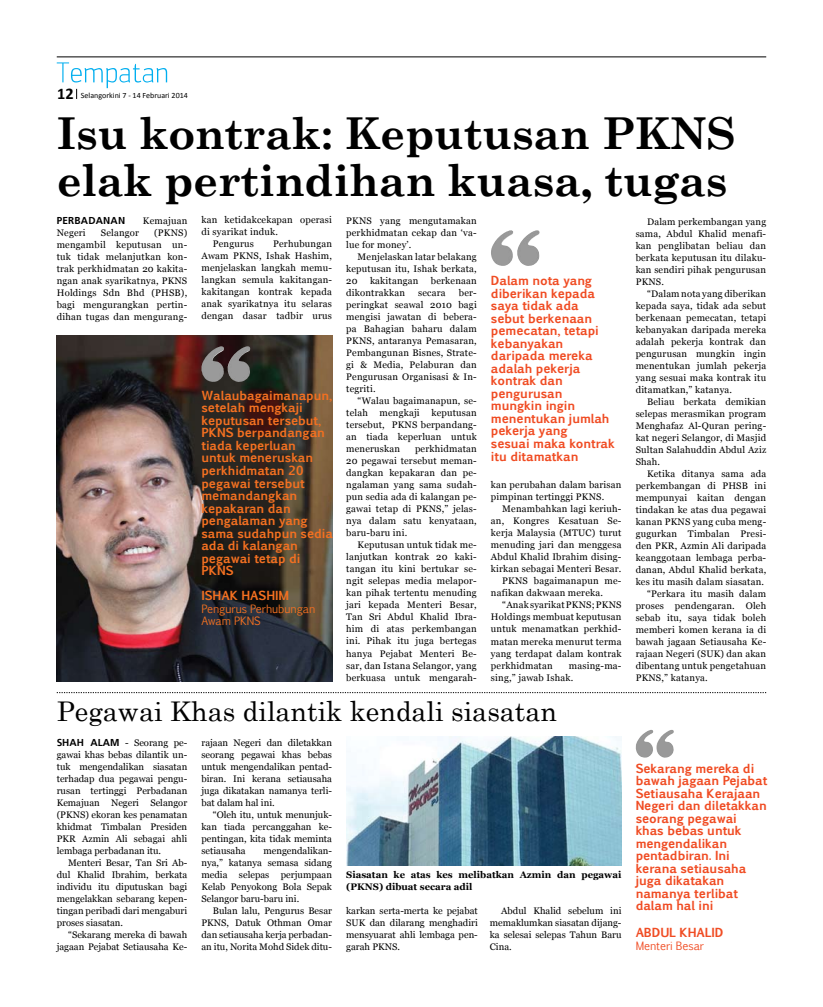
<style>
.page{position:relative;width:823px;height:1007px;background:#fff}
.page>*{position:absolute;margin:0;border:0;box-sizing:border-box;transform-origin:0 0}
.t1{font:700 44px/47px "Century Schoolbook";letter-spacing:-.01em;color:#000}
.t2{font:27.1px "Century Schoolbook";color:#000}
.t3{font:700 12px/12.5px "Pigiarniq";letter-spacing:-.01em;color:#f04c23}
.t4{font:700 12px/12.5px "Pigiarniq";letter-spacing:-.01em;color:#f37021}
.t5{font:11px/12.5px "Pigiarniq";letter-spacing:-.01em;color:#f37021}
.t6{font:11px "Pigiarniq";letter-spacing:-.01em;color:#f04c23}
.t7{font:700 10px "Frutiger Linotype";color:#000}
.t8{font:9.5px/12px "Georgia";letter-spacing:.02em;color:#000;text-align:justify}
.t9{font:700 9.5px/12px "Georgia";color:#000}
.t10{font:9.5px/12px "Georgia";color:#000;text-align:right}
.t11{font:8px "Calibri";color:#000}
.s1{font-weight:700;font-size:16.3px}
.s2{font-family:"Frutiger Linotype";font-weight:700;font-size:10px}
</style>
<div class="page">
<img style="left:57px;top:335px;width:275px;height:346px">
<hr style="left:57px;top:57px;width:708px;height:1px;background:#000">
<svg style="left:57px;top:62px;width:110px;height:37px"></svg>
<img style="left:635px;top:729px;width:39px;height:29px">
<img style="left:200px;top:346px;width:51px;height:36px">
<img style="left:491px;top:230px;width:49px;height:36px">
<img style="left:346px;top:736px;width:275px;height:129px">
<svg style="left:57px;top:692px;width:707px;height:1px"></svg>
<p class="t11" style="left:57px;top:91px;width:132px"><span class="s1">12</span> Selangorkini 7 - 14 Februari 2014</p>
<h1 class="t1" style="left:57px;top:107px;width:680px">Isu kontrak: Keputusan PKNS elak pertindihan kuasa, tugas</h1>
<p class="t7" style="left:57px;top:214px;width:14px">PERBADANAN</p>
<p class="t8" style="left:143px;top:215px;width:46px">Kemajuan</p>
<p class="t8" style="left:57px;top:227px;width:30px">Negeri</p>
<p class="t8" style="left:101px;top:227px;width:40px">Selangor</p>
<p class="t8" style="left:57px;top:227px;width:132px;text-indent:97px">(PKNS) mengambil keputusan un&shy;tuk tidak melanjutkan kon&shy;trak perkhidmatan 20 kakita&shy;ngan anak syarikatnya, PKNS Holdings Sdn Bhd (PHSB), bagi mengurangkan pertin&shy;dihan tugas dan mengurang-</p>
<p class="t8" style="left:201px;top:213px;width:132px">kan ketidakcekapan operasi</p>
<p class="t8" style="left:201px;top:225px;width:78px">di syarikat induk.</p>
<p class="t8" style="left:213px;top:237px;width:43px">Pengurus</p>
<p class="t8" style="left:201px;top:237px;width:132px;text-indent:72px">Perhubungan Awam PKNS, Ishak Hashim, menjelaskan langkah memu&shy;langkan semula kakitangan&shy;kakitangan kontrak kepada anak syarikatnya itu selaras dengan dasar tadbir urus</p>
<p class="t4" style="left:201px;top:389px;width:133px">Walaubagaimanapun, setelah mengkaji keputusan tersebut,<br>PKNS berpandangan tiada keperluan untuk meneruskan perkhidmatan 20 pegawai tersebut memandangkan kepakaran dan pengalaman yang sama sudahpun sedia ada di kalangan pegawai tetap di<br>PKNS</p>
<p class="t4" style="left:201px;top:589px;width:13px">Ishak</p>
<p class="t4" style="left:241px;top:589px;width:18px">Hashim</p>
<p class="t5" style="left:201px;top:602px;width:115px">Pengurus Perhubungan<br>Awam PKNS</p>
<p class="t8" style="left:346px;top:215px;width:132px">PKNS yang mengutamakan perkhidmatan cekap dan ‘va&shy;lue for money’.</p>
<p class="t8" style="left:346px;top:251px;width:132px;text-indent:11px">Menjelaskan latar belakang keputusan itu, Ishak berkata, 20</p>
<p class="t8" style="left:370px;top:275px;width:50px">kakitangan</p>
<p class="t8" style="left:430px;top:275px;width:47px">berkenaan</p>
<p class="t8" style="left:346px;top:287px;width:60px">dikontrakkan</p>
<p class="t8" style="left:418px;top:287px;width:29px">secara</p>
<p class="t8" style="left:346px;top:287px;width:132px;text-indent:112px">ber&shy;peringkat seawal 2010 bagi mengisi jawatan di bebera&shy;pa Bahagian baharu dalam PKNS, antaranya Pemasaran, Pembangunan Bisnes, Strate&shy;gi &amp; Media, Pelaburan dan Pengurusan Organisasi &amp; In&shy;tegriti.</p>
<p class="t8" style="left:346px;top:395px;width:132px;text-indent:11px">“Walau bagaimanapun, se&shy;telah mengkaji keputusan tersebut, PKNS berpandang&shy;an tiada keperluan untuk meneruskan</p>
<p class="t8" style="left:346px;top:443px;width:132px;text-indent:69px">perkhidmatan 20 pegawai tersebut meman&shy;dangkan kepakaran dan pe&shy;ngalaman yang sama sudah&shy;pun sedia ada di kalangan pe&shy;gawai tetap di PKNS,” jelas&shy;nya dalam satu kenyataan, baru-baru ini.</p>
<p class="t8" style="left:346px;top:539px;width:132px;text-indent:11px">Keputusan untuk tidak me&shy;lanjutkan kontrak 20 kaki&shy;tangan itu kini bertukar se&shy;ngit selepas media melapor&shy;kan pihak tertentu menuding jari kepada Menteri Besar, Tan Sri Abdul Khalid Ibra&shy;him di atas perkembangan ini. Pihak itu juga bertegas hanya Pejabat Menteri Be&shy;sar, dan Istana Selangor, yang berkuasa untuk mengarah-</p>
<p class="t3" style="left:490px;top:274px;width:125px">Dalam nota yang diberikan kepada saya tidak ada sebut berkenaan pemecatan, tetapi kebanyakan daripada mereka adalah pekerja kontrak dan pengurusan mungkin ingin menentukan jumlah pekerja yang<br>sesuai maka kontrak itu ditamatkan</p>
<p class="t8" style="left:490px;top:479px;width:132px">kan perubahan dalam barisan pimpinan tertinggi PKNS.</p>
<p class="t8" style="left:502px;top:503px;width:121px">Menambahkan lagi keriuh-</p>
<p class="t8" style="left:490px;top:515px;width:132px">an, Kongres Kesatuan Se-</p>
<p class="t8" style="left:490px;top:527px;width:132px">kerja Malaysia (MTUC) turut</p>
<p class="t8" style="left:490px;top:539px;width:132px">menuding jari dan menggesa</p>
<p class="t8" style="left:490px;top:551px;width:132px">Abdul Khalid Ibrahim dising-</p>
<p class="t8" style="left:490px;top:563px;width:132px">kirkan sebagai Menteri Besar.</p>
<p class="t8" style="left:502px;top:575px;width:121px">PKNS bagaimanapun me-</p>
<p class="t8" style="left:490px;top:587px;width:113px">nafikan dakwaan mereka.</p>
<p class="t8" style="left:502px;top:599px;width:121px">“Anak syarikat PKNS; PKNS</p>
<p class="t8" style="left:490px;top:611px;width:132px">Holdings membuat keputusan</p>
<p class="t8" style="left:490px;top:623px;width:132px">untuk menamatkan perkhid-</p>
<p class="t8" style="left:490px;top:635px;width:132px">matan mereka menurut terma</p>
<p class="t8" style="left:490px;top:647px;width:132px">yang terdapat dalam kontrak</p>
<p class="t8" style="left:490px;top:659px;width:63px">perkhidmatan</p>
<p class="t8" style="left:490px;top:659px;width:132px;text-indent:78px">masing-ma&shy;sing,” jawab Ishak.</p>
<h2 class="t2" style="left:57px;top:688px;width:501px">Pegawai Khas dilantik kendali siasatan</h2>
<p class="t8" style="left:201px;top:736px;width:132px">rajaan Negeri dan diletakkan seorang pegawai khas bebas untuk mengendalikan pentad&shy;biran. Ini kerana setiausaha juga dikatakan namanya terli&shy;bat dalam hal ini.</p>
<p class="t8" style="left:201px;top:808px;width:132px;text-indent:11px">“Oleh itu, untuk menunjuk&shy;kan tiada percanggahan ke&shy;pentingan, kita tidak meminta setiausaha</p>
<p class="t8" style="left:57px;top:736px;width:132px"><span class="s2">SHAH ALAM</span> - Seorang pe&shy;gawai khas bebas dilantik un&shy;tuk mengendalikan siasatan terhadap dua pegawai pengu&shy;rusan tertinggi Perbadanan Kemajuan Negeri Selangor (PKNS) ekoran kes penamatan khidmat Timbalan Presiden PKR Azmin Ali sebagai ahli lembaga perbadanan itu.</p>
<p class="t8" style="left:57px;top:856px;width:132px;text-indent:11px">Menteri Besar, Tan Sri Ab&shy;dul Khalid Ibrahim, berkata individu itu diputuskan bagi mengelakkan sebarang kepen&shy;tingan peribadi dari mengaburi proses siasatan.</p>
<p class="t10" style="left:57px;top:928px;width:132px">“Sekarang mereka di bawah jagaan Pejabat Setiausaha Ke-</p>
<p class="t8" style="left:201px;top:844px;width:132px;text-indent:62px">mengendalikan&shy;nya,” katanya semasa sidang media selepas perjumpaan Kelab Penyokong Bola Sepak Selangor baru-baru ini.</p>
<p class="t8" style="left:201px;top:904px;width:132px;text-indent:11px">Bulan lalu, Pengurus Besar PKNS, Datuk Othman Omar dan setiausaha kerja perbadan&shy;an itu, Norita Mohd Sidek ditu-</p>
<p class="t9" style="left:346px;top:868px;width:276px">Siasatan ke atas kes melibatkan Azmin dan pegawai (PKNS) dibuat secara adil</p>
<p class="t8" style="left:346px;top:904px;width:133px">karkan serta-merta ke pejabat SUK dan dilarang menghadiri mensyuarat ahli lembaga pen&shy;garah PKNS.</p>
<p class="t8" style="left:489px;top:904px;width:133px;text-indent:11px">Abdul Khalid sebelum ini memaklumkan siasatan dijang&shy;ka selesai selepas Tahun Baru Cina.</p>
<p class="t8" style="left:635px;top:215px;width:132px;text-indent:11px">Dalam perkembangan yang sama, Abdul Khalid menafi&shy;kan penglibatan beliau dan berkata keputusan itu dilaku&shy;kan sendiri pihak pengurusan PKNS.</p>
<p class="t8" style="left:635px;top:287px;width:132px;text-indent:11px">“Dalam nota yang diberikan kepada saya, tidak ada sebut berkenaan pemecatan, tetapi kebanyakan daripada mereka adalah pekerja kontrak dan pengurusan mungkin ingin menentukan jumlah pekerja yang sesuai maka kontrak itu ditamatkan,” katanya.</p>
<p class="t8" style="left:635px;top:395px;width:132px;text-indent:11px">Beliau berkata demikian selepas merasmikan program Menghafaz Al-Quran pering&shy;kat negeri Selangor, di Masjid Sultan Salahuddin Abdul Aziz Shah.</p>
<p class="t8" style="left:646px;top:467px;width:121px">Ketika ditanya sama ada</p>
<p class="t8" style="left:635px;top:479px;width:132px">perkembangan di PHSB ini</p>
<p class="t8" style="left:635px;top:491px;width:132px">mempunyai kaitan dengan</p>
<p class="t8" style="left:635px;top:503px;width:132px">tindakan ke atas dua pegawai</p>
<p class="t8" style="left:635px;top:515px;width:132px">kanan PKNS yang cuba meng-</p>
<p class="t8" style="left:635px;top:527px;width:132px">gugurkan Timbalan Presi-</p>
<p class="t8" style="left:635px;top:539px;width:132px">den PKR, Azmin Ali daripada</p>
<p class="t8" style="left:635px;top:551px;width:132px">keanggotaan lembaga perba-</p>
<p class="t8" style="left:635px;top:563px;width:132px">danan, Abdul Khalid berkata,</p>
<p class="t8" style="left:635px;top:575px;width:130px">kes itu masih dalam siasatan.</p>
<p class="t8" style="left:646px;top:587px;width:121px">“Perkara itu masih dalam</p>
<p class="t8" style="left:635px;top:599px;width:132px">proses pendengaran. Oleh</p>
<p class="t8" style="left:635px;top:611px;width:132px">sebab itu, saya tidak boleh</p>
<p class="t8" style="left:635px;top:623px;width:132px">memberi komen kerana ia di</p>
<p class="t8" style="left:635px;top:635px;width:132px">bawah jagaan Setiausaha Ke-</p>
<p class="t8" style="left:635px;top:647px;width:132px">rajaan Negeri (SUK) dan akan</p>
<p class="t8" style="left:635px;top:659px;width:132px">dibentang untuk pengetahuan</p>
<p class="t8" style="left:635px;top:671px;width:73px">PKNS,” katanya.</p>
<p class="t3" style="left:635px;top:762px;width:133px">Sekarang mereka di bawah jagaan Pejabat<br>Setiausaha Kerajaan<br>Negeri dan diletakkan seorang pegawai khas bebas untuk mengendalikan pentadbiran. Ini kerana setiausaha juga dikatakan namanya terlibat dalam hal ini</p>
<p class="t3" style="left:635px;top:926px;width:18px">Abdul</p>
<p class="t3" style="left:679px;top:926px;width:9px">khalid</p>
<p class="t6" style="left:635px;top:937px;width:70px">Menteri Besar</p>
</div>
